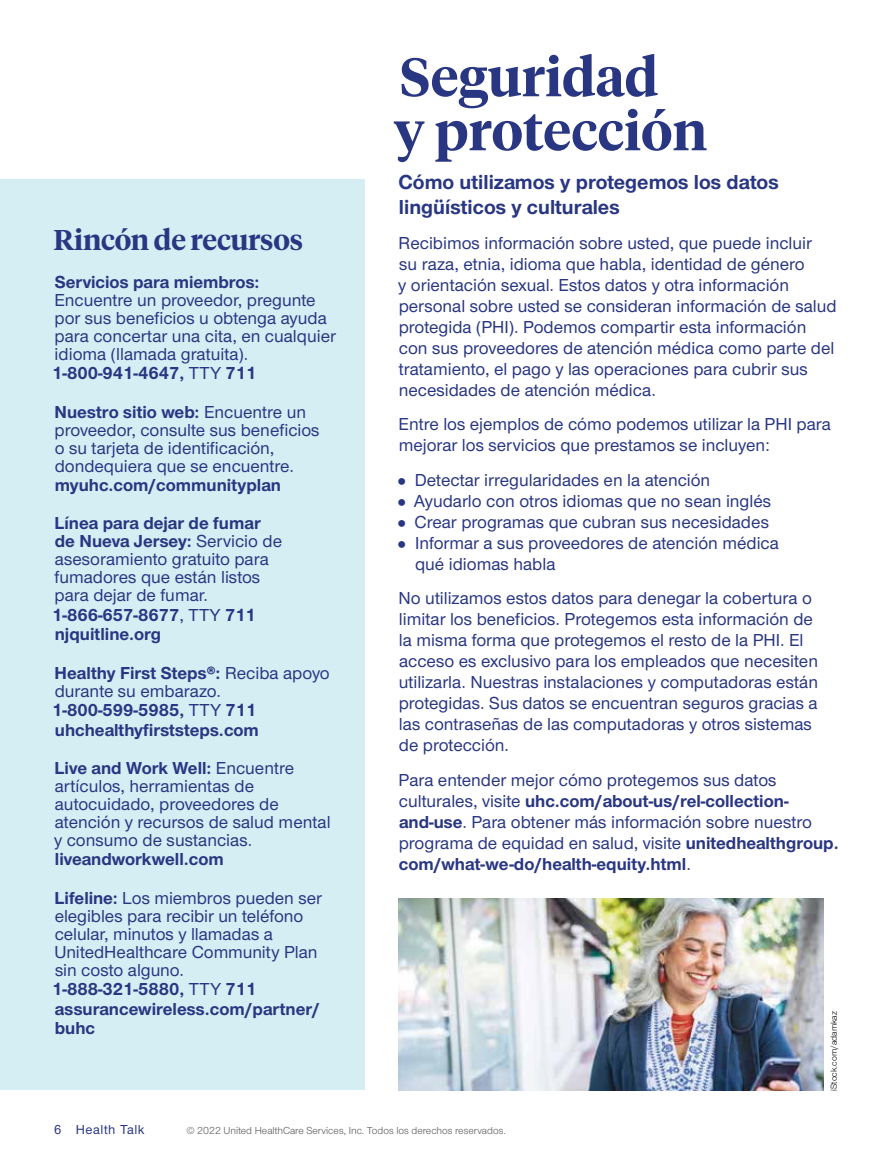
<style>
.page{position:relative;width:878px;height:1161px;background:#fff}
.page>*{position:absolute;margin:0;border:0;box-sizing:border-box;transform-origin:0 0}
.Hed_serif_primary_AM{font:600 54px/54px "UHC Serif Headline";color:#293682}
.Summary_allnested_2{font:600 28.5px "UHC Serif Headline";letter-spacing:-.01em;color:#293682}
.Deck_AMC{font:700 21px/25.2px "UHC Sans";color:#293682}
.Sans_no_indent_AMC{font:500 18px/21px "UHC Sans";color:#293682}
.Summary_allnested_2-2{font:500 18px/18.3px "UHC Sans";color:#293682}
.Summary_allnested_2-3{font:700 18px/19px "UHC Sans";color:#293682}
.Folio_V_AMC{font:500 13.5px "UHC Sans";letter-spacing:.04em;color:#293682}
.Legal_language_AMC{font:10.5px "UHC Sans";color:#58595b}
.Legal_language_AMC-2{font:9px "UHC Sans";color:#000}
.s1{font-weight:700}
.s2{font-weight:500}
</style>
<div class="page">
<div style="left:0;top:179px;width:364px;height:911px;background:#d5eef4"></div>
<img style="left:398px;top:898px;width:425px;height:193px">
<p class="Summary_allnested_2" style="left:54px;top:220px;width:251px">Rincón de recursos</p>
<p class="Summary_allnested_2-2" style="left:52px;top:272px;width:285px"><span class="s1">Servicios para miembros:<br></span>Encuentre un proveedor, pregunte por sus beneficios u obtenga ayuda para concertar una cita, en cualquier idioma (llamada gratuita).<br><span class="s1">1-800-941-4647,</span> TTY <span class="s1">711</span></p>
<p class="Summary_allnested_2-2" style="left:55px;top:402px;width:266px"><span class="s1">Nuestro sitio web:</span> Encuentre un proveedor, consulte sus beneficios o su tarjeta de identificación, dondequiera que se encuentre. <span class="s1">myuhc.com/communityplan</span></p>
<p class="Summary_allnested_2-2" style="left:52px;top:513px;width:231px"><span class="s1">Línea para dejar de fumar de Nueva Jersey:</span> Servicio de asesoramiento gratuito para fumadores que están listos para dejar de fumar.<br><span class="s1">1-866-657-8677</span>, TTY <span class="s1">711 njquitline.org</span></p>
<p class="Summary_allnested_2-3" style="left:52px;top:662px;width:279px">Healthy First Steps®: <span class="s2">Reciba apoyo durante su embarazo.<br></span>1-800-599-5985, <span class="s2">TTY</span> 711 uhchealthyfirststeps.com</p>
<p class="Summary_allnested_2-2" style="left:54px;top:758px;width:278px"><span class="s1">Live and Work Well:</span> Encuentre artículos, herramientas de autocuidado, proveedores de atención y recursos de salud mental y consumo de sustancias. <span class="s1">liveandworkwell.com</span></p>
<p class="Summary_allnested_2-2" style="left:52px;top:888px;width:271px"><span class="s1">Lifeline:</span> Los miembros pueden ser elegibles para recibir un teléfono celular, minutos y llamadas a<br>UnitedHealthcare Community Plan sin costo alguno.<br><span class="s1">1-888-321-5880,</span> TTY <span class="s1">711 assurancewireless.com/partner/ buhc</span></p>
<p class="Hed_serif_primary_AM" style="left:393px;top:48px;width:315px">Seguridad<br>y protección</p>
<p class="Deck_AMC" style="left:398px;top:169px;width:381px">Cómo utilizamos y protegemos los datos lingüísticos y culturales</p>
<p class="Sans_no_indent_AMC" style="left:398px;top:231px;width:440px">Recibimos información sobre usted, que puede incluir<br>su raza, etnia, idioma que habla, identidad de género<br>y orientación sexual. Estos datos y otra información personal sobre usted se consideran información de salud protegida (PHI). Podemos compartir esta información con sus proveedores de atención médica como parte del tratamiento, el pago y las operaciones para cubrir sus necesidades de atención médica.</p>
<p class="Sans_no_indent_AMC" style="left:398px;top:413px;width:433px">Entre los ejemplos de cómo podemos utilizar la PHI para mejorar los servicios que prestamos se incluyen:</p>
<p class="Sans_no_indent_AMC" style="left:415px;top:468px;width:297px">Detectar irregularidades en la atención</p>
<p class="Sans_no_indent_AMC" style="left:414px;top:489px;width:359px">Ayudarlo con otros idiomas que no sean inglés</p>
<p class="Sans_no_indent_AMC" style="left:414px;top:510px;width:356px">Crear programas que cubran sus necesidades</p>
<p class="Sans_no_indent_AMC" style="left:415px;top:531px;width:365px">Informar a sus proveedores de atención médica qué idiomas habla</p>
<p class="Sans_no_indent_AMC" style="left:398px;top:587px;width:421px">No utilizamos estos datos para denegar la cobertura o limitar los beneficios. Protegemos esta información de la misma forma que protegemos el resto de la PHI. El acceso es exclusivo para los empleados que necesiten utilizarla. Nuestras instalaciones y computadoras están protegidas. Sus datos se encuentran seguros gracias a las contraseñas de las computadoras y otros sistemas de protección.</p>
<p class="Sans_no_indent_AMC" style="left:398px;top:768px;width:441px">Para entender mejor cómo protegemos sus datos culturales, visite <span class="s1">uhc.com/about-us/rel-collection&shy;and-use</span>. Para obtener más información sobre nuestro programa de equidad en salud, visite <span class="s1">unitedhealthgroup. com/what-we-do/health-equity.html</span>.</p>
<p class="Legal_language_AMC-2" style="left:827px;top:1091px;width:81px;rotate:-90deg">iStock.com/adamkaz</p>
<p class="Folio_V_AMC" style="left:54px;top:1120px;width:92px">6 Health Talk</p>
<p class="Legal_language_AMC" style="left:186px;top:1124px;width:321px">© 2022 United HealthCare Services, Inc. Todos los derechos reservados.</p>
</div>
